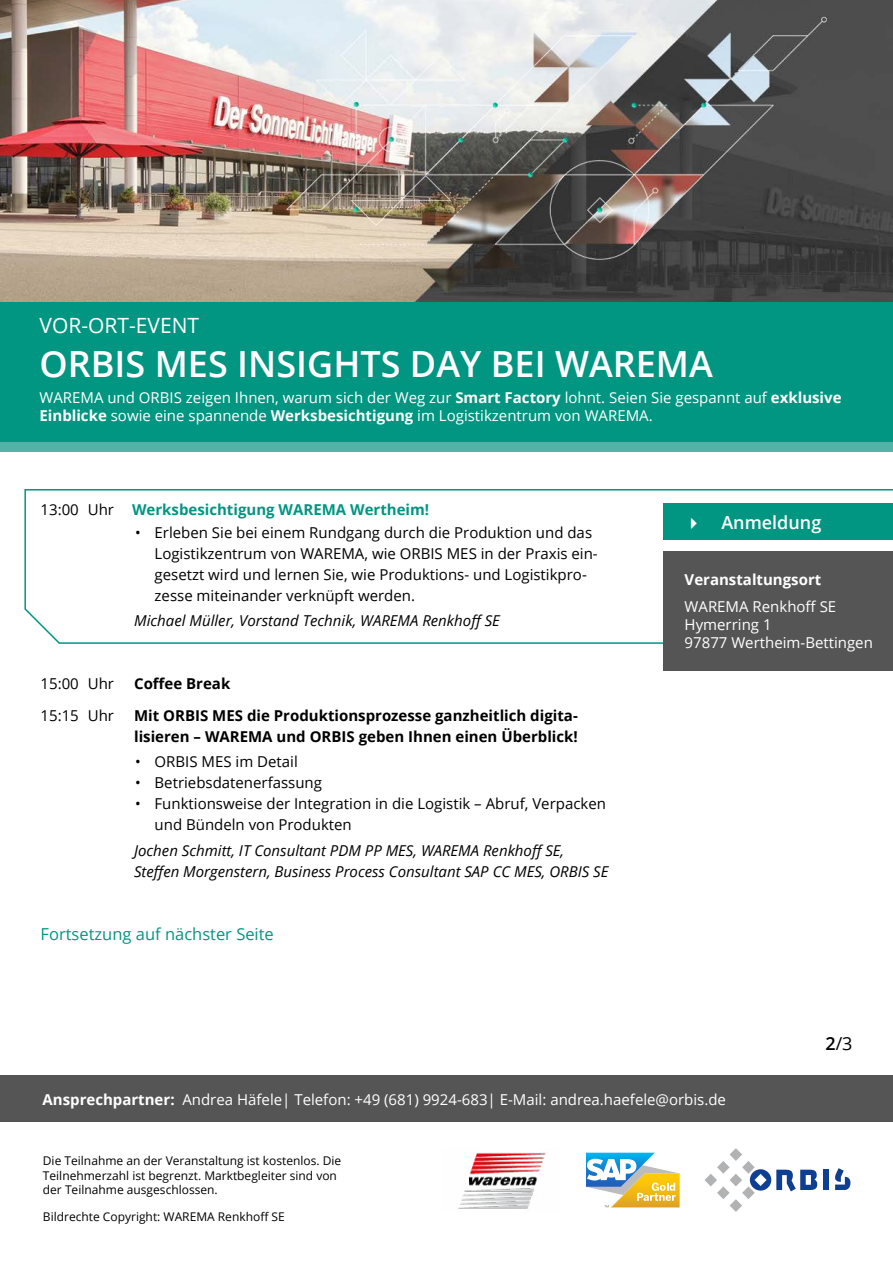
<style>
.page{position:relative;width:893px;height:1263px;background:#fff}
.page>*{position:absolute;margin:0;border:0;box-sizing:border-box;transform-origin:0 0}
.t1{font:600 36px "Open Sans";color:#fff}
.t2{font:21px "Open Sans";color:#fff}
.t3{font:600 18px "Open Sans";color:#fff}
.t4{font:18px "Open Sans";color:#000}
.t5{font:16.5px "Open Sans";color:#009681}
.t6{font:15px/21px "Open Sans";color:#000}
.t7{font:15px/18px "Open Sans";color:#fff}
.t8{font:italic 15px/21px "Open Sans";color:#000}
.t9{font:700 15px/21px "Open Sans";color:#000}
.t10{font:700 15px "Open Sans";color:#009681}
.t11{font:700 15px "Open Sans";color:#fff}
.t12{font:12px/14.4px "Open Sans";color:#000}
.s1{font-weight:700}
.s2{font-weight:400;color:#000}
.s3{font-weight:600}
</style>
<div class="page">
<svg style="left:24px;top:489px;width:869px;height:155px"></svg>
<div style="left:0;top:298px;width:893px;height:145px;background:#009681"></div>
<div style="left:0;top:442px;width:893px;height:10px;background:#54b2a7"></div>
<div style="left:663px;top:503px;width:230px;height:37px;background:#009681"></div>
<div style="left:0;top:1076px;width:893px;height:46px;background:#555"></div>
<div style="left:823px;top:1170px;width:6px;height:20px;background:#0f3f93"></div>
<svg style="left:704px;top:1148px;width:113px;height:64px"></svg>
<svg style="left:835px;top:1168px;width:15px;height:22px"></svg>
<div style="left:663px;top:551px;width:230px;height:120px;background:#555"></div>
<img style="left:0;top:0;width:893px;height:302px">
<svg style="left:586px;top:1153px;width:93px;height:54px"></svg>
<img style="left:458px;top:1152px;width:88px;height:57px">
<h2 class="t2" style="left:40px;top:311px;width:161px">VOR-ORT-EVENT</h2>
<h1 class="t1" style="left:40px;top:339px;width:675px">ORBIS MES INSIGHTS DAY BEI WAREMA</h1>
<p class="t7" style="left:40px;top:388px;width:804px">WAREMA und ORBIS zeigen Ihnen, warum sich der Weg zur <span class="s1">Smart Factory</span> lohnt. Seien Sie gespannt auf <span class="s1">exklusive<br>Einblicke</span> sowie eine spannende <span class="s1">Werksbesichtigung</span> im Logistikzentrum von WAREMA.</p>
<p class="t10" style="left:41px;top:499px;width:390px"><span class="s2">13:00 Uhr</span> Werksbesichtigung WAREMA Wertheim!</p>
<p class="t6" style="left:155px;top:522px;width:445px;text-indent:-20px">• Erleben Sie bei einem Rundgang durch die Produktion und das Logistikzentrum von WAREMA, wie ORBIS MES in der Praxis ein&shy;gesetzt wird und lernen Sie, wie Produktions- und Logistikpro&shy;zesse miteinander verknüpft werden.</p>
<p class="t8" style="left:134px;top:610px;width:367px">Michael Müller, Vorstand Technik, WAREMA Renkhoff SE</p>
<p class="t6" style="left:41px;top:673px;width:75px">15:00 Uhr</p>
<p class="t9" style="left:134px;top:673px;width:98px">Coffee Break</p>
<p class="t6" style="left:41px;top:705px;width:75px">15:15 Uhr</p>
<p class="t9" style="left:134px;top:705px;width:445px">Mit ORBIS MES die Produktionsprozesse ganzheitlich digita&shy;lisieren – WAREMA und ORBIS geben Ihnen einen Überblick!</p>
<p class="t6" style="left:135px;top:751px;width:164px">• ORBIS MES im Detail</p>
<p class="t6" style="left:135px;top:772px;width:188px">• Betriebsdatenerfassung</p>
<p class="t6" style="left:155px;top:793px;width:453px;text-indent:-20px">• Funktionsweise der Integration in die Logistik – Abruf, Verpacken und Bündeln von Produkten</p>
<p class="t8" style="left:134px;top:839px;width:476px">Jochen Schmitt, IT Consultant PDM PP MES, WAREMA Renkhoff SE,<br>Steffen Morgenstern, Business Process Consultant SAP CC MES, ORBIS SE</p>
<p class="t5" style="left:41px;top:922px;width:235px">Fortsetzung auf nächster Seite</p>
<p class="t3" style="left:685px;top:510px;width:138px">✔ Anmeldung</p>
<p class="t11" style="left:685px;top:569px;width:138px">Veranstaltungsort</p>
<p class="t7" style="left:685px;top:597px;width:190px">WAREMA Renkhoff SE<br>Hymerring 1<br>97877 Wertheim-Bettingen</p>
<p class="t4" style="left:825px;top:1031px;width:29px"><span class="s3">2</span>/3</p>
<p class="t7" style="left:43px;top:1090px;width:685px"><span class="s1">Ansprechpartner:</span> Andrea Häfele| Telefon: +49 (681) 9924-683| E-Mail: andrea.haefele@orbis.de</p>
<p class="t12" style="left:43px;top:1153px;width:300px">Die Teilnahme an der Veranstaltung ist kostenlos. Die<br>Teilnehmerzahl ist begrenzt. Marktbegleiter sind von der Teilnahme ausgeschlossen.</p>
<p class="t12" style="left:43px;top:1209px;width:243px">Bildrechte Copyright: WAREMA Renkhoff SE</p>
</div>
